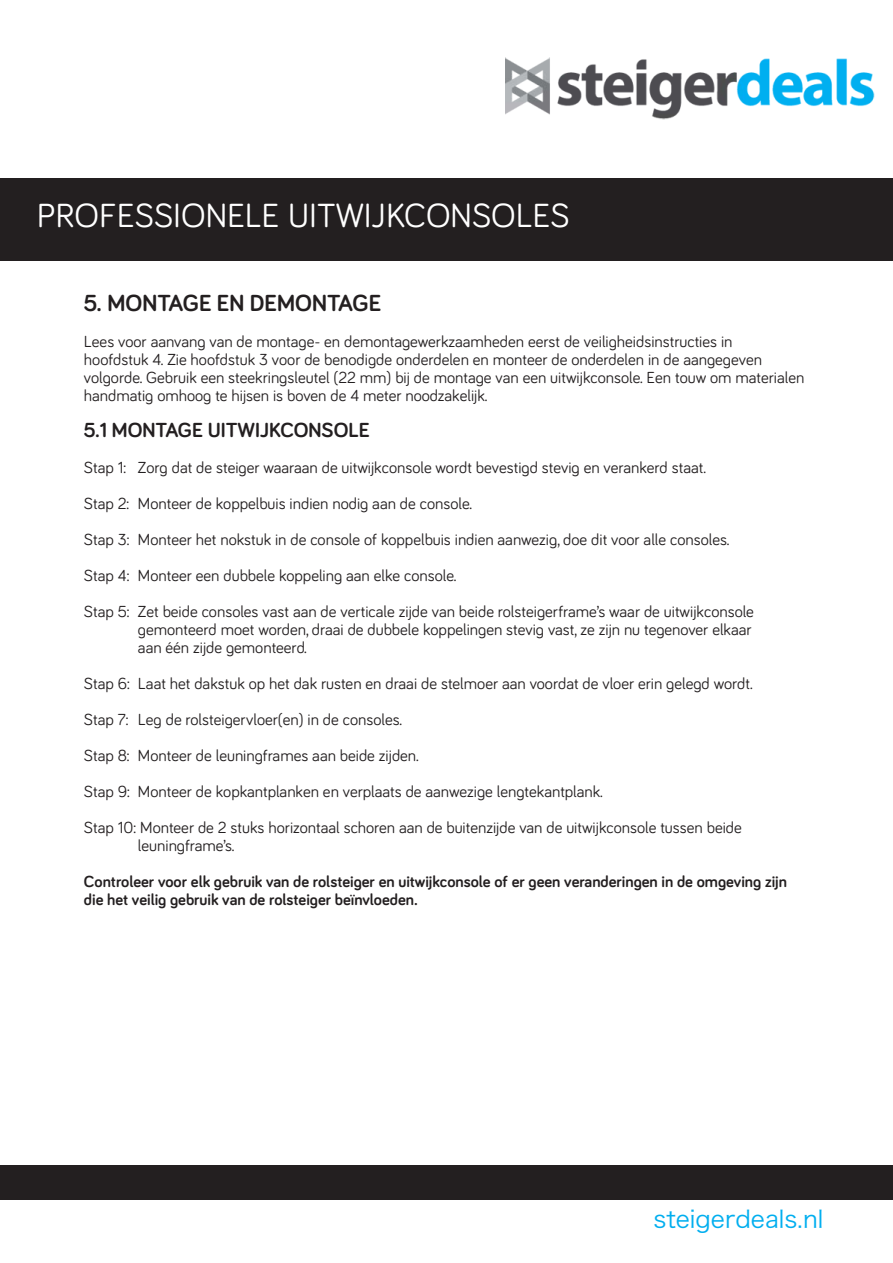
<style>
.page{position:relative;width:893px;height:1263px;background:#fff}
.page>*{position:absolute;margin:0;border:0;box-sizing:border-box;transform-origin:0 0}
.t1{font:34.5px "Bariol";color:#fff}
.t2{font:700 24px "Bariol";color:#231f20}
.t3{font:24px "Hira Kaku Pro W3";color:#00aeef}
.t4{font:700 21px "Bariol";color:#231f20}
.t5{font:16.5px/18px "Bariol";color:#231f20}
.t6{font:700 16.5px/18px "Bariol";color:#231f20}
</style>
<div class="page">
<div style="left:0;top:178px;width:893px;height:86px;background:#231f20"></div>
<div style="left:0;top:261px;width:893px;height:5px;background:#fff"></div>
<div style="left:0;top:1165px;width:893px;height:35px;background:#231f20"></div>
<img style="left:505px;top:57px;width:370px;height:63px">
<p class="t1" style="left:37px;top:192px;width:534px">PROFESSIONELE UITWIJKCONSOLES</p>
<p class="t2" style="left:84px;top:286px;width:299px">5. MONTAGE EN DEMONTAGE</p>
<p class="t5" style="left:84px;top:331px;width:722px">Lees voor aanvang van de montage- en demontagewerkzaamheden eerst de veiligheidsinstructies in<br>hoofdstuk 4. Zie hoofdstuk 3 voor de benodigde onderdelen en monteer de onderdelen in de aangegeven volgorde. Gebruik een steekringsleutel (22 mm) bij de montage van een uitwijkconsole. Een touw om materialen handmatig omhoog te hijsen is boven de 4 meter noodzakelijk.</p>
<p class="t4" style="left:84px;top:415px;width:287px">5.1 MONTAGE UITWIJKCONSOLE</p>
<p class="t5" style="left:84px;top:457px;width:623px">Stap 1: Zorg dat de steiger waaraan de uitwijkconsole wordt bevestigd stevig en verankerd staat.</p>
<p class="t5" style="left:84px;top:493px;width:390px">Stap 2: Monteer de koppelbuis indien nodig aan de console.</p>
<p class="t5" style="left:84px;top:529px;width:647px">Stap 3: Monteer het nokstuk in de console of koppelbuis indien aanwezig, doe dit voor alle consoles.</p>
<p class="t5" style="left:84px;top:565px;width:374px">Stap 4: Monteer een dubbele koppeling aan elke console.</p>
<p class="t5" style="left:138px;top:601px;width:617px;text-indent:-54px">Stap 5: Zet beide consoles vast aan de verticale zijde van beide rolsteigerframe’s waar de uitwijkconsole gemonteerd moet worden, draai de dubbele koppelingen stevig vast, ze zijn nu tegenover elkaar aan één zijde gemonteerd.</p>
<p class="t5" style="left:84px;top:673px;width:670px">Stap 6: Laat het dakstuk op het dak rusten en draai de stelmoer aan voordat de vloer erin gelegd wordt.</p>
<p class="t5" style="left:84px;top:709px;width:320px">Stap 7: Leg de rolsteigervloer(en) in de consoles.</p>
<p class="t5" style="left:84px;top:745px;width:336px">Stap 8: Monteer de leuningframes aan beide zijden.</p>
<p class="t5" style="left:84px;top:781px;width:520px">Stap 9: Monteer de kopkantplanken en verplaats de aanwezige lengtekantplank.</p>
<p class="t5" style="left:138px;top:817px;width:605px;text-indent:-54px">Stap 10: Monteer de 2 stuks horizontaal schoren aan de buitenzijde van de uitwijkconsole tussen beide leuningframe’s.</p>
<p class="t6" style="left:84px;top:871px;width:704px">Controleer voor elk gebruik van de rolsteiger en uitwijkconsole of er geen veranderingen in de omgeving zijn die het veilig gebruik van de rolsteiger beïnvloeden.</p>
<p class="t3" style="left:653px;top:1198px;width:171px">steigerdeals.nl</p>
</div>
